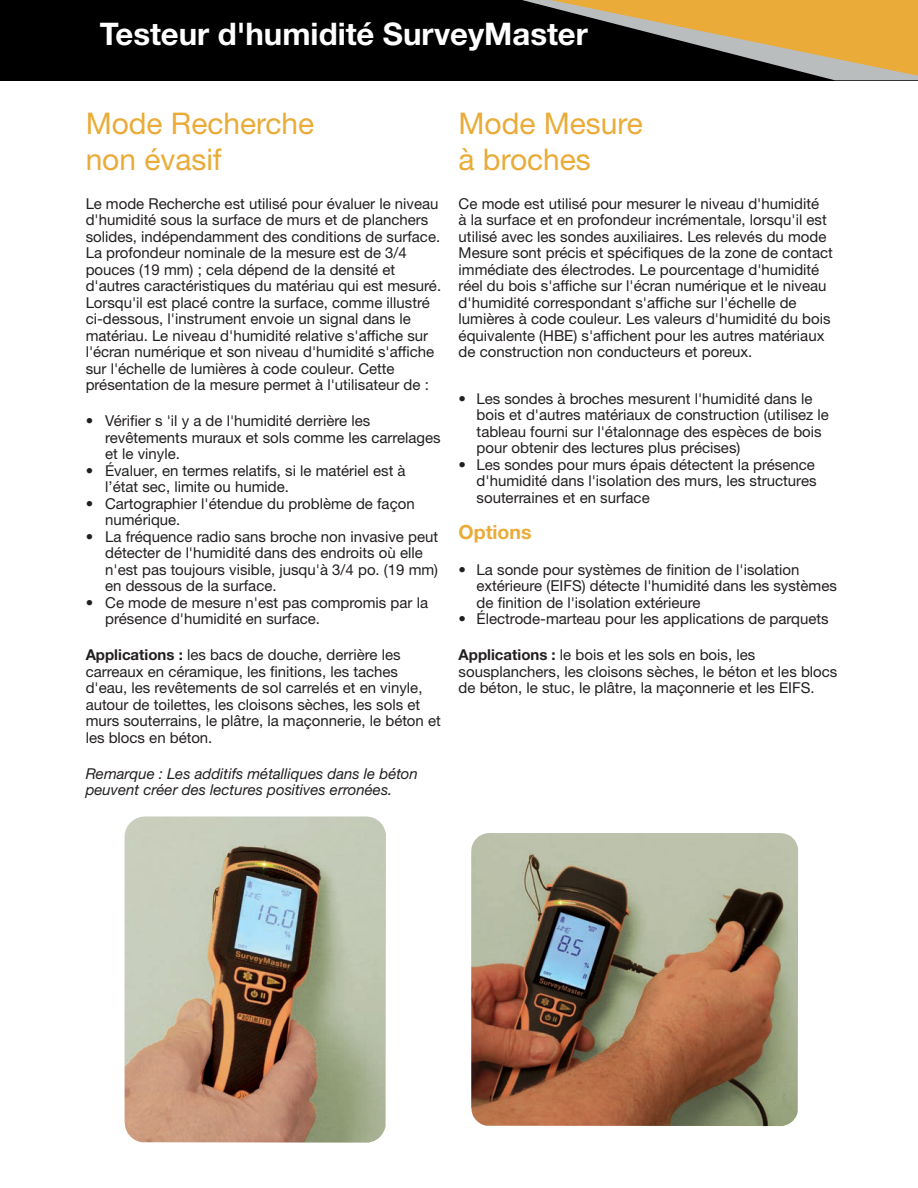
<style>
.page{position:relative;width:918px;height:1188px;background:#fff}
.page>*{position:absolute;margin:0;border:0;box-sizing:border-box;transform-origin:0 0}
.t1{font:700 31.2px "Helvetica Neue LTW1 G";color:#fff}
.t2{font:29.85px/36px "Helvetica Neue LTW1 G";color:#eaab38}
.Heading__6{font:700 19.5px "Helvetica Neue LTW1 G";color:#eaab38}
.Body_text__2{font:15px/16.5px "Helvetica Neue LTW1 G";color:#231f20}
.Body_text__2-2{font:italic 15px/16.5px "Helvetica Neue LTW1 G";color:#231f20}
.s1{font-weight:700}
</style>
<div class="page">
<div style="left:0;top:0;width:918px;height:81px;background:#000"></div>
<svg style="left:522px;top:0;width:396px;height:80px"></svg>
<img style="left:471px;top:833px;width:327px;height:293px">
<img style="left:125px;top:816px;width:261px;height:327px">
<p class="t1" style="left:100px;top:15px;width:490px">Testeur d'humidité SurveyMaster</p>
<p class="t2" style="left:86px;top:105px;width:230px">Mode Recherche non évasif</p>
<p class="Body_text__2" style="left:86px;top:195px;width:357px">Le mode Recherche est utilisé pour évaluer le niveau d'humidité sous la surface de murs et de planchers solides, indépendamment des conditions de surface.<br>La profondeur nominale de la mesure est de 3/4 pouces (19 mm) ; cela dépend de la densité et d'autres caractéristiques du matériau qui est mesuré.<br>Lorsqu'il est placé contre la surface, comme illustré ci-dessous, l'instrument envoie un signal dans le matériau. Le niveau d'humidité relative s'affiche sur l'écran numérique et son niveau d'humidité s'affiche sur l'échelle de lumières à code couleur. Cette présentation de la mesure permet à l'utilisateur de :</p>
<p class="Body_text__2" style="left:105px;top:412px;width:337px;text-indent:-20px">• Vérifier s 'il y a de l'humidité derrière les revêtements muraux et sols comme les carrelages et le vinyle.</p>
<p class="Body_text__2" style="left:105px;top:462px;width:302px;text-indent:-20px">• Évaluer, en termes relatifs, si le matériel est à l’état sec, limite ou humide.</p>
<p class="Body_text__2" style="left:105px;top:495px;width:311px;text-indent:-20px">• Cartographier l'étendue du problème de façon numérique.</p>
<p class="Body_text__2" style="left:105px;top:528px;width:335px;text-indent:-20px">• La fréquence radio sans broche non invasive peut détecter de l'humidité dans des endroits où elle n'est pas toujours visible, jusqu'à 3/4 po. (19 mm) en dessous de la surface.</p>
<p class="Body_text__2" style="left:105px;top:594px;width:324px;text-indent:-20px">• Ce mode de mesure n'est pas compromis par la présence d'humidité en surface.</p>
<p class="Body_text__2" style="left:86px;top:646px;width:357px"><span class="s1">Applications :</span> les bacs de douche, derrière les carreaux en céramique, les finitions, les taches d'eau, les revêtements de sol carrelés et en vinyle, autour de toilettes, les cloisons sèches, les sols et murs souterrains, le plâtre, la maçonnerie, le béton et les blocs en béton.</p>
<p class="Body_text__2-2" style="left:86px;top:765px;width:334px">Remarque : Les additifs métalliques dans le béton peuvent créer des lectures positives erronées.</p>
<p class="t2" style="left:459px;top:105px;width:186px">Mode Mesure à broches</p>
<p class="Body_text__2" style="left:459px;top:195px;width:376px">Ce mode est utilisé pour mesurer le niveau d'humidité<br>à la surface et en profondeur incrémentale, lorsqu'il est utilisé avec les sondes auxiliaires. Les relevés du mode Mesure sont précis et spécifiques de la zone de contact immédiate des électrodes. Le pourcentage d'humidité réel du bois s'affiche sur l'écran numérique et le niveau d'humidité correspondant s'affiche sur l'échelle de lumières à code couleur. Les valeurs d'humidité du bois équivalente (HBE) s'affichent pour les autres matériaux de construction non conducteurs et poreux.</p>
<p class="Body_text__2" style="left:477px;top:390px;width:354px;text-indent:-18px">• Les sondes à broches mesurent l'humidité dans le bois et d'autres matériaux de construction (utilisez le tableau fourni sur l'étalonnage des espèces de bois pour obtenir des lectures plus précises)</p>
<p class="Body_text__2" style="left:477px;top:456px;width:341px;text-align:justify;text-indent:-18px">• Les sondes pour murs épais détectent la présence d'humidité dans l'isolation des murs, les structures souterraines et en surface</p>
<p class="Heading__6" style="left:459px;top:520px;width:74px">Options</p>
<p class="Body_text__2" style="left:477px;top:561px;width:362px;text-indent:-18px">• La sonde pour systèmes de finition de l'isolation extérieure (EIFS) détecte l'humidité dans les systèmes de finition de l'isolation extérieure</p>
<p class="Body_text__2" style="left:459px;top:610px;width:372px">• Électrode-marteau pour les applications de parquets</p>
<p class="Body_text__2" style="left:459px;top:646px;width:380px"><span class="s1">Applications :</span> le bois et les sols en bois, les sousplanchers, les cloisons sèches, le béton et les blocs de béton, le stuc, le plâtre, la maçonnerie et les EIFS.</p>
</div>
